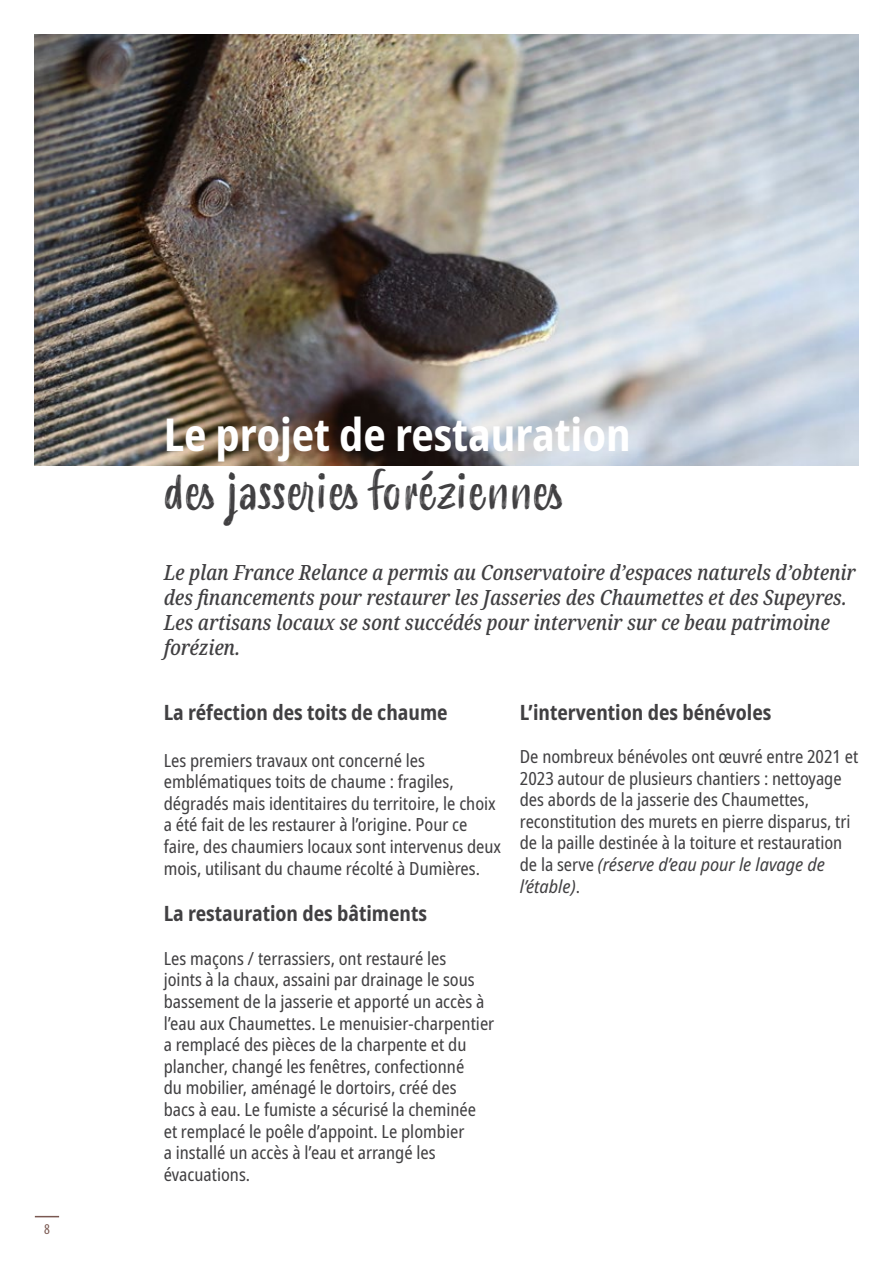
<style>
.page{position:relative;width:893px;height:1263px;background:#fff}
.page>*{position:absolute;margin:0;border:0;box-sizing:border-box;transform-origin:0 0}
.t1{font:48px "Smoothy";color:#414042}
.t2{font:700 condensed 45px "Noto Sans";color:#fff}
.t3{font:italic 500 condensed 21px/25.2px "Noto Serif";color:#414042}
.t4{font:700 condensed 21px "Noto Sans";color:#414042}
.t5{font:condensed 18px/21.6px "Noto Sans";color:#414042}
.t6{font:condensed 15px "Myriad Pro";color:#7a5851}
.s1{font-style:italic;font-stretch:semi-condensed}
</style>
<div class="page">
<svg style="left:35px;top:1216px;width:24px;height:1px"></svg>
<img style="left:34px;top:34px;width:825px;height:432px">
<p class="t6" style="left:44px;top:1220px;width:7px">8</p>
<h2 class="t2" style="left:164px;top:402px;width:469px">Le projet de restauration</h2>
<h1 class="t1" style="left:164px;top:456px;width:401px">des jasseries foréziennes</h1>
<p class="t3" style="left:164px;top:560px;width:693px">Le plan France Relance a permis au Conservatoire d’espaces naturels d’obtenir des financements pour restaurer les Jasseries des Chaumettes et des Supeyres.<br>Les artisans locaux se sont succédés pour intervenir sur ce beau patrimoine forézien.</p>
<p class="t4" style="left:164px;top:697px;width:285px">La réfection des toits de chaume</p>
<p class="t5" style="left:164px;top:750px;width:339px">Les premiers travaux ont concerné les emblématiques toits de chaume : fragiles, dégradés mais identitaires du territoire, le choix a été fait de les restaurer à l’origine. Pour ce faire, des chaumiers locaux sont intervenus deux mois, utilisant du chaume récolté à Dumières.</p>
<p class="t4" style="left:164px;top:899px;width:265px">La restauration des bâtiments</p>
<p class="t5" style="left:164px;top:948px;width:332px">Les maçons / terrassiers, ont restauré les<br>joints à la chaux, assaini par drainage le sous bassement de la jasserie et apporté un accès à l’eau aux Chaumettes. Le menuisier-charpentier a remplacé des pièces de la charpente et du plancher, changé les fenêtres, confectionné<br>du mobilier, aménagé le dortoirs, créé des<br>bacs à eau. Le fumiste a sécurisé la cheminée<br>et remplacé le poêle d’appoint. Le plombier<br>a installé un accès à l’eau et arrangé les évacuations.</p>
<p class="t4" style="left:520px;top:697px;width:253px">L’intervention des bénévoles</p>
<p class="t5" style="left:520px;top:746px;width:340px">De nombreux bénévoles ont œuvré entre 2021 et 2023 autour de plusieurs chantiers : nettoyage des abords de la jasserie des Chaumettes, reconstitution des murets en pierre disparus, tri de la paille destinée à la toiture et restauration de la serve <span class="s1">(réserve d’eau pour le lavage de l’étable)</span>.</p>
</div>
